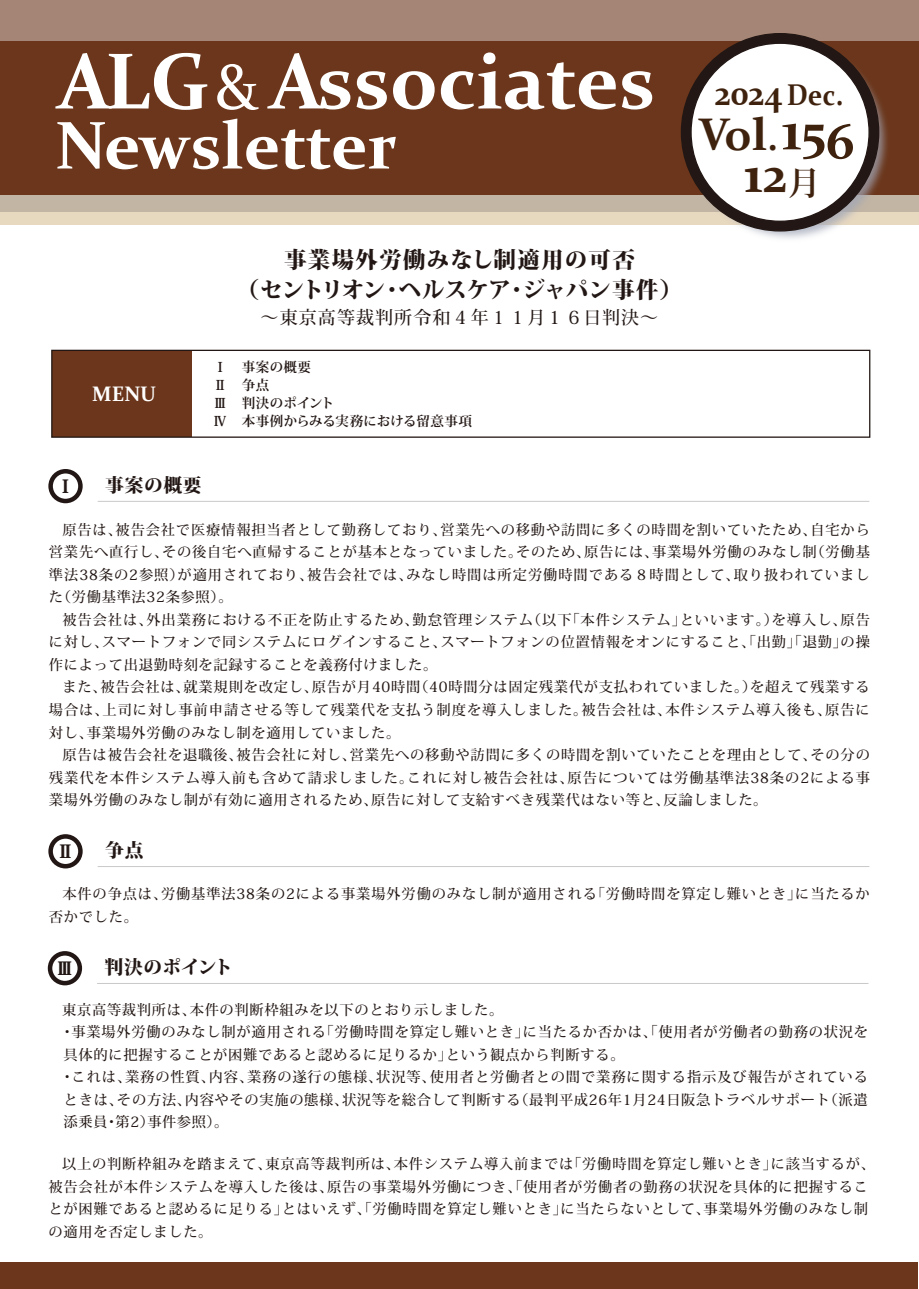
<style>
.page{position:relative;width:919px;height:1289px;background:#fff}
.page>*{position:absolute;margin:0;border:0;box-sizing:border-box;transform-origin:0 0}
.t1{font:700 79.8px "Constantia";color:#fff}
.t2{font:700 67.8px "Constantia";color:#fff}
.t3{font:700 55.8px "Constantia";color:#fff}
.t4{font:700 53.7px "Constantia";color:#3f220e;scale:.93 1}
.t5{font:700 45.75px "Constantia";color:#3f220e}
.t6{font:700 36.75px "Constantia";color:#3f220e;scale:.9 1}
.t7{font:700 33px "Koz Min Pr 6 N";color:#3f220e}
.t8{font:800 22.5px/30px "Koz Min Pro";letter-spacing:.035em;color:#221714;text-align:center}
.t9{font:700 21px "Constantia";color:#fff}
.t10{font:800 18.75px "Koz Min Pro";color:#221714}
.t11{font:800 18.75px "Koz Min Pro";letter-spacing:.03em;color:#221714}
.t12{font:500 18px "Koz Min Pro";letter-spacing:.06em;color:#221714}
.t13{font:800 18px "Koz Min Pro";color:#221714;scale:.96 1}
.t14{font:500 14.25px/22.5px "Koz Min Pro";letter-spacing:.055em;color:#221714;text-align:justify}
.t15{font:500 14.25px/22.5px "Koz Min Std";letter-spacing:.055em;color:#221714}
.t16{font:700 13.5px/18px "Koz Min Pro";letter-spacing:.03em;color:#221714}
.s1{font-weight:400;font-size:66px}
.s2{font-size:30px}
.s3{font-size:36.75px}
.s4{font-size:55.35px;color:#3e220e}
.s5{font-size:51px;color:#3e220e}
</style>
<div class="page">
<div style="left:0;top:0;width:918px;height:195px;background:#6b361b"></div>
<svg style="left:0;top:195px;width:918px;height:30px;background:#d2c4b0"></svg>
<div style="left:0;top:0;width:918px;height:41px;background:#a58575"></div>
<img style="left:754px;top:101px;width:139px;height:138px">
<svg style="left:680px;top:33px;width:199px;height:199px"></svg>
<div style="left:52px;top:350px;width:140px;height:86px;background:#6b361b"></div>
<div style="left:51px;top:350px;width:819px;height:88px;border:1px solid #221714"></div>
<div style="left:0;top:1262px;width:917px;height:26px;background:#6b361b"></div>
<hr style="left:97px;top:983px;width:771px;height:1px;background:#c9c9c9">
<svg style="left:50px;top:953px;width:30px;height:30px"></svg>
<div style="left:48px;top:951px;width:34px;height:34px;border:4px solid #221714;border-radius:50%"></div>
<hr style="left:98px;top:866px;width:771px;height:1px;background:#c9c9c9">
<svg style="left:51px;top:836px;width:29px;height:30px"></svg>
<div style="left:48px;top:834px;width:35px;height:34px;border:4px solid #221714;border-radius:50%"></div>
<hr style="left:98px;top:501px;width:771px;height:1px;background:#c9c9c9">
<svg style="left:51px;top:471px;width:29px;height:30px"></svg>
<div style="left:48px;top:469px;width:35px;height:34px;border:4px solid #221714;border-radius:50%"></div>
<h1 class="t1" style="left:57px;top:26px;width:599px">ALG<span class="s1">&amp;</span>Associates</h1>
<h2 class="t2" style="left:55px;top:99px;width:343px">Newsletter</h2>
<h3 class="t3" style="left:105px;top:43px;width:486px">vance Legal Group</h3>
<h3 class="t9" style="left:92px;top:379px;width:66px">MENU</h3>
<h3 class="t8" style="left:236px;top:243px;width:447px">事業場外労働みなし制適用の可否<br>（セントリオン・ヘルスケア・ジャパン事件）</h3>
<p class="t12" style="left:260px;top:304px;width:399px">～東京高等裁判所令和４年１１月１６日判決～</p>
<p class="t16" style="left:214px;top:357px;width:260px">Ⅰ　事案の概要<br>Ⅱ　争点<br>Ⅲ　判決のポイント<br>Ⅳ　本事例からみる実務における留意事項</p>
<p class="t13" style="left:57px;top:473px;width:19px">Ⅰ</p>
<h3 class="t11" style="left:105px;top:471px;width:98px">事案の概要</h3>
<h3 class="t6" style="left:714px;top:67px;width:144px">2024 <span class="s2">Dec.</span></h3>
<h3 class="t5" style="left:698px;top:103px;width:157px">Vol<span class="s3">.</span> <span class="s4">1</span><span class="s5">56</span></h3>
<h3 class="t4" style="left:744px;top:137px;width:48px">12</h3>
<h3 class="t7" style="left:787px;top:164px;width:34px">月</h3>
<p class="t14" style="left:49px;top:518px;width:822px;text-indent:13px">原告は、被告会社で医療情報担当者として勤務しており、営業先への移動や訪問に多くの時間を割いていたため、自宅から営業先へ直行し、その後自宅へ直帰することが基本となっていました。そのため、原告には、事業場外労働のみなし制（労働基準法38条の2参照）が適用されており、被告会社では、みなし時間は所定労働時間である８時間として、取り扱われていました（労働基準法32条参照）。</p>
<p class="t14" style="left:49px;top:608px;width:822px;text-indent:13px">被告会社は、外出業務における不正を防止するため、勤怠管理システム（以下「本件システム」といいます。）を導入し、原告に対し、スマートフォンで同システムにログインすること、スマートフォンの位置情報をオンにすること、「出勤」「退勤」の操作によって出退勤時刻を記録することを義務付けました。</p>
<p class="t14" style="left:49px;top:675px;width:822px;text-indent:13px">また、被告会社は、就業規則を改定し、原告が月40時間（40時間分は固定残業代が支払われていました。）を超えて残業する場合は、上司に対し事前申請させる等して残業代を支払う制度を導入しました。被告会社は、本件システム導入後も、原告に対し、事業場外労働のみなし制を適用していました。</p>
<p class="t14" style="left:49px;top:743px;width:822px;text-indent:13px">原告は被告会社を退職後、被告会社に対し、営業先への移動や訪問に多くの時間を割いていたことを理由として、その分の残業代を本件システム導入前も含めて請求しました。これに対し被告会社は、原告については労働基準法38条の2による事業場外労働のみなし制が有効に適用されるため、原告に対して支給すべき残業代はない等と、反論しました。</p>
<p class="t13" style="left:57px;top:838px;width:19px">Ⅱ</p>
<h3 class="t11" style="left:105px;top:836px;width:40px">争点</h3>
<p class="t14" style="left:49px;top:882px;width:822px;text-indent:13px">本件の争点は、労働基準法38条の2による事業場外労働のみなし制が適用される「労働時間を算定し難いとき」に当たるか否かでした。</p>
<p class="t13" style="left:56px;top:955px;width:19px">Ⅲ</p>
<h3 class="t10" style="left:105px;top:953px;width:130px">判決のポイント</h3>
<p class="t15" style="left:60px;top:998px;width:809px">東京高等裁判所は、本件の判断枠組みを以下のとおり示しました。<br>・事業場外労働のみなし制が適用される「労働時間を算定し難いとき」に当たるか否かは、「使用者が労働者の勤務の状況を具体的に把握することが困難であると認めるに足りるか」という観点から判断する。<br>・これは、業務の性質、内容、業務の遂行の態様、状況等、使用者と労働者との間で業務に関する指示及び報告がされているときは、その方法、内容やその実施の態様、状況等を総合して判断する（最判平成26年1月24日阪急トラベルサポート（派遣添乗員・第2）事件参照）。</p>
<p class="t15" style="left:49px;top:1152px;width:828px;text-indent:13px">以上の判断枠組みを踏まえて、東京高等裁判所は、本件システム導入前までは「労働時間を算定し難いとき」に該当するが、被告会社が本件システムを導入した後は、原告の事業場外労働につき、「使用者が労働者の勤務の状況を具体的に把握することが困難であると認めるに足りる」とはいえず、「労働時間を算定し難いとき」に当たらないとして、事業場外労働のみなし制の適用を否定しました。</p>
</div>
